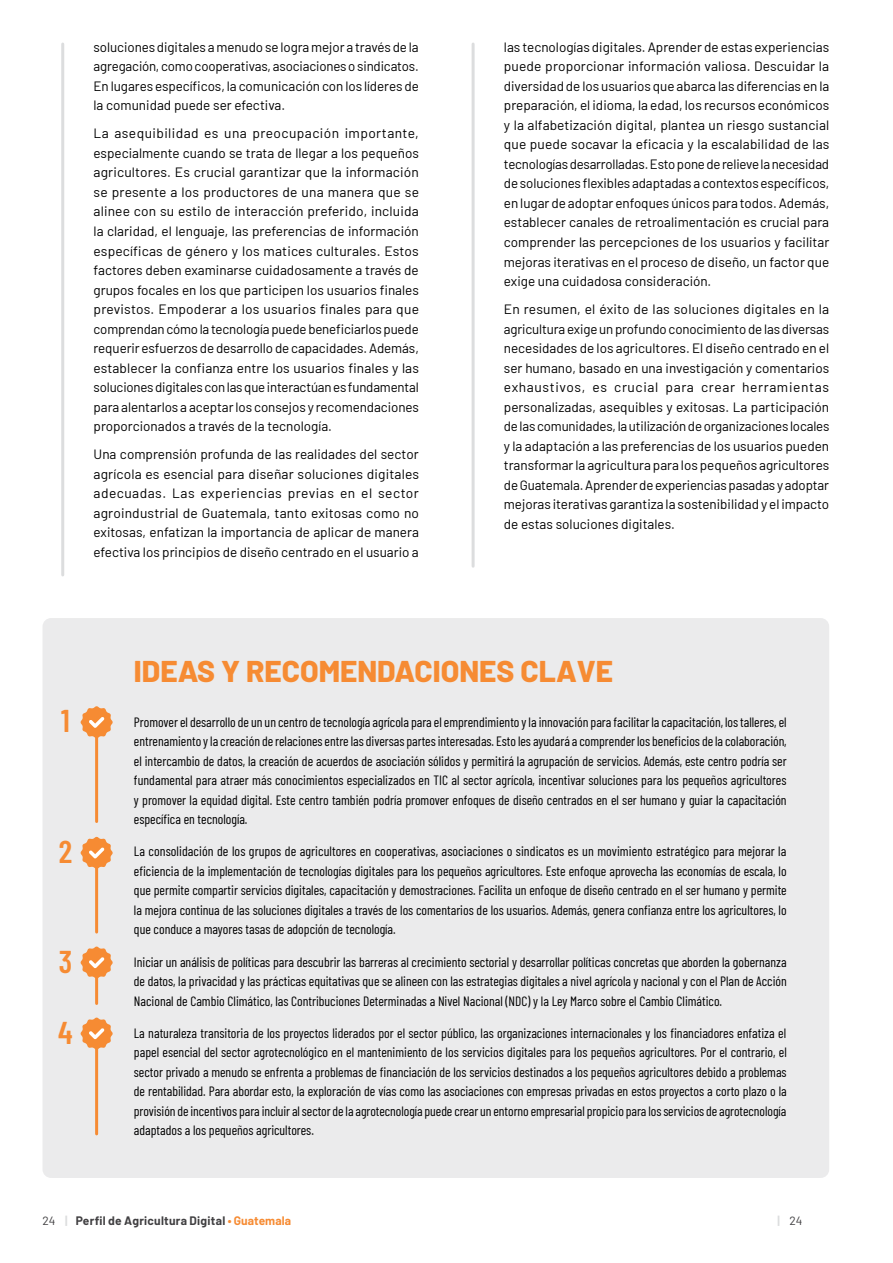
<style>
.page{position:relative;width:893px;height:1263px;background:#fff}
.page>*{position:absolute;margin:0;border:0;box-sizing:border-box;transform-origin:0 0}
.t1{font:600 31.5px "Barlow Condensed";color:#f68b33}
.t2{font:800 30px "Barlow";color:#f68b33}
.t3{font:13.5px/19.5px "Barlow";color:#000;text-align:justify}
.t4{font:13.5px/19.5px "Barlow Condensed";color:#000;text-align:justify}
.t5{font:700 12px "Barlow";letter-spacing:.02em;color:#414042}
.t6{font:12px "Barlow";color:#414042}
.s1{font-weight:400}
.s2{color:#dcddde}
.s3{color:#f68b33}
.s4{font-weight:700;color:#dcddde}
</style>
<div class="page">
<div style="left:43px;top:618px;width:786px;height:560px;background:#ebebec;border-radius:9px"></div>
<svg style="left:81px;top:706px;width:32px;height:32px"></svg>
<svg style="left:81px;top:837px;width:32px;height:32px"></svg>
<svg style="left:81px;top:946px;width:32px;height:32px"></svg>
<svg style="left:81px;top:1017px;width:32px;height:33px"></svg>
<hr style="left:95px;top:734px;width:3px;height:87px;background:#f68b33">
<hr style="left:95px;top:865px;width:3px;height:67px;background:#f68b33">
<hr style="left:95px;top:974px;width:3px;height:29px;background:#f68b33">
<hr style="left:95px;top:1045px;width:3px;height:89px;background:#f68b33">
<hr style="left:472px;top:44px;width:3px;height:522px;background:#dcddde">
<hr style="left:61px;top:44px;width:3px;height:531px;background:#dcddde">
<p class="t3" style="left:94px;top:36px;width:327px">soluciones digitales a menudo se logra mejor a través de la agregación, como cooperativas, asociaciones o sindicatos.<br>En lugares específicos, la comunicación con los líderes de la comunidad puede ser efectiva.</p>
<p class="t3" style="left:94px;top:123px;width:327px">La asequibilidad es una preocupación importante, especialmente cuando se trata de llegar a los pequeños agricultores. Es crucial garantizar que la información se presente a los productores de una manera que se alinee con su estilo de interacción preferido, incluida la claridad, el lenguaje, las preferencias de información específicas de género y los matices culturales. Estos factores deben examinarse cuidadosamente a través de grupos focales en los que participen los usuarios finales previstos. Empoderar a los usuarios finales para que comprendan cómo la tecnología puede beneficiarlos puede requerir esfuerzos de desarrollo de capacidades. Además, establecer la confianza entre los usuarios finales y las soluciones digitales con las que interactúan es fundamental para alentarlos a aceptar los consejos y recomendaciones proporcionados a través de la tecnología.</p>
<p class="t3" style="left:94px;top:443px;width:327px">Una comprensión profunda de las realidades del sector agrícola es esencial para diseñar soluciones digitales adecuadas. Las experiencias previas en el sector agroindustrial de Guatemala, tanto exitosas como no exitosas, enfatizan la importancia de aplicar de manera efectiva los principios de diseño centrado en el usuario a</p>
<p class="t3" style="left:504px;top:36px;width:327px">las tecnologías digitales. Aprender de estas experiencias puede proporcionar información valiosa. Descuidar la diversidad de los usuarios que abarca las diferencias en la preparación, el idioma, la edad, los recursos económicos y la alfabetización digital, plantea un riesgo sustancial que puede socavar la eficacia y la escalabilidad de las tecnologías desarrolladas. Esto pone de relieve la necesidad de soluciones flexibles adaptadas a contextos específicos, en lugar de adoptar enfoques únicos para todos. Además, establecer canales de retroalimentación es crucial para comprender las percepciones de los usuarios y facilitar mejoras iterativas en el proceso de diseño, un factor que exige una cuidadosa consideración.</p>
<p class="t3" style="left:504px;top:298px;width:327px">En resumen, el éxito de las soluciones digitales en la agricultura exige un profundo conocimiento de las diversas necesidades de los agricultores. El diseño centrado en el ser humano, basado en una investigación y comentarios exhaustivos, es crucial para crear herramientas personalizadas, asequibles y exitosas. La participación de las comunidades, la utilización de organizaciones locales y la adaptación a las preferencias de los usuarios pueden transformar la agricultura para los pequeños agricultores de Guatemala. Aprender de experiencias pasadas y adoptar mejoras iterativas garantiza la sostenibilidad y el impacto de estas soluciones digitales.</p>
<h1 class="t1" style="left:61px;top:698px;width:10px">1</h1>
<h1 class="t1" style="left:59px;top:829px;width:15px">2</h1>
<h1 class="t1" style="left:59px;top:939px;width:15px">3</h1>
<h1 class="t1" style="left:58px;top:1010px;width:16px">4</h1>
<h2 class="t2" style="left:134px;top:648px;width:481px">IDEAS Y RECOMENDACIONES CLAVE</h2>
<p class="t4" style="left:134px;top:711px;width:654px">Promover el desarrollo de un un centro de tecnología agrícola para el emprendimiento y la innovación para facilitar la capacitación, los talleres, el entrenamiento y la creación de relaciones entre las diversas partes interesadas. Esto les ayudará a comprender los beneficios de la colaboración, el intercambio de datos, la creación de acuerdos de asociación sólidos y permitirá la agrupación de servicios. Además, este centro podría ser fundamental para atraer más conocimientos especializados en TIC al sector agrícola, incentivar soluciones para los pequeños agricultores y promover la equidad digital. Este centro también podría promover enfoques de diseño centrados en el ser humano y guiar la capacitación específica en tecnología.</p>
<p class="t4" style="left:134px;top:841px;width:654px">La consolidación de los grupos de agricultores en cooperativas, asociaciones o sindicatos es un movimiento estratégico para mejorar la eficiencia de la implementación de tecnologías digitales para los pequeños agricultores. Este enfoque aprovecha las economías de escala, lo que permite compartir servicios digitales, capacitación y demostraciones. Facilita un enfoque de diseño centrado en el ser humano y permite la mejora continua de las soluciones digitales a través de los comentarios de los usuarios. Además, genera confianza entre los agricultores, lo que conduce a mayores tasas de adopción de tecnología.</p>
<p class="t4" style="left:134px;top:951px;width:654px">Iniciar un análisis de políticas para descubrir las barreras al crecimiento sectorial y desarrollar políticas concretas que aborden la gobernanza de datos, la privacidad y las prácticas equitativas que se alineen con las estrategias digitales a nivel agrícola y nacional y con el Plan de Acción Nacional de Cambio Climático, las Contribuciones Determinadas a Nivel Nacional (NDC) y la Ley Marco sobre el Cambio Climático.</p>
<p class="t4" style="left:134px;top:1022px;width:654px">La naturaleza transitoria de los proyectos liderados por el sector público, las organizaciones internacionales y los financiadores enfatiza el papel esencial del sector agrotecnológico en el mantenimiento de los servicios digitales para los pequeños agricultores. Por el contrario, el sector privado a menudo se enfrenta a problemas de financiación de los servicios destinados a los pequeños agricultores debido a problemas de rentabilidad. Para abordar esto, la exploración de vías como las asociaciones con empresas privadas en estos proyectos a corto plazo o la provisión de incentivos para incluir al sector de la agrotecnología puede crear un entorno empresarial propicio para los servicios de agrotecnología adaptados a los pequeños agricultores.</p>
<p class="t5" style="left:43px;top:1211px;width:250px"><span class="s1">24</span> <span class="s2">|</span> Perfil de Agricultura Digital <span class="s3">• Guatemala</span></p>
<p class="t6" style="left:777px;top:1212px;width:26px"><span class="s4">|</span> 24</p>
</div>
